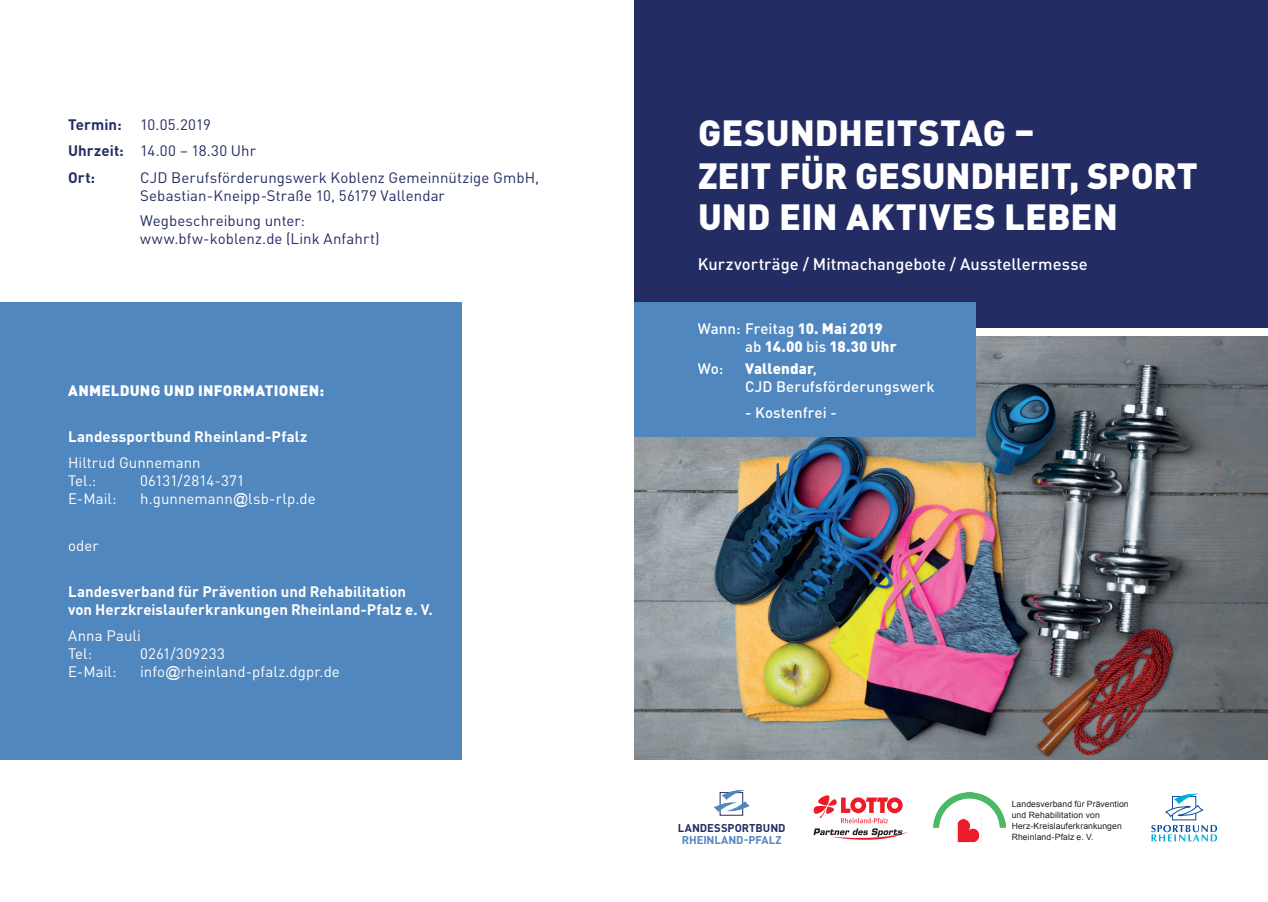
<style>
.page{position:relative;width:1268px;height:902px;background:#fff}
.page>*{position:absolute;margin:0;border:0;box-sizing:border-box;transform-origin:0 0}
.t1{font:900 36px/42px "DINOT";color:#fff}
.t2{font:500 16.5px "DINOT";letter-spacing:.005em;color:#fff}
.t3{font:15px/18px "DINOT";letter-spacing:.005em;color:#242c64}
.t4{font:15px "DINOT";letter-spacing:.005em;color:#fff}
.t5{font:700 15px/18px "DINOT";letter-spacing:.005em;color:#fff}
.t6{font:900 15px/18px "DINOT";letter-spacing:.015em;color:#fff}
.t7{font:500 15px/18px "DINOT";letter-spacing:.01em;color:#fff}
.t8{font:700 15px "DINOT";color:#242c64}
.t9{font:700 11.25px/11.6px "DINOT";letter-spacing:-.005em;color:#242c64;text-align:center}
.t10{font:8.7px/11.2px "Arial";letter-spacing:.01em;color:#231f20}
.s1{font-weight:700}
.s2{font-family:"Arial"}
.s3{font-weight:500}
.s4{font-weight:900}
.s5{color:#5187bf}
</style>
<div class="page">
<div style="left:0;top:302px;width:461px;height:457px;background:#5187bf"></div>
<div style="left:634px;top:0;width:633px;height:327px;background:#242c64"></div>
<img style="left:634px;top:336px;width:633px;height:423px">
<svg style="left:714px;top:790px;width:35px;height:22px"></svg>
<svg style="left:813px;top:795px;width:94px;height:44px"></svg>
<svg style="left:1165px;top:793px;width:37px;height:23px"></svg>
<svg style="left:1151px;top:824px;width:65px;height:17px"></svg>
<div style="left:634px;top:302px;width:340px;height:135px;background:#5187bf"></div>
<img style="left:933px;top:792px;width:72px;height:50px">
<p class="t3" style="left:68px;top:114px;width:144px"><span class="s1">Termin:</span> 10.05.2019</p>
<p class="t3" style="left:68px;top:140px;width:189px"><span class="s1">Uhrzeit:</span> 14.00 – 18.30 Uhr</p>
<p class="t8" style="left:68px;top:165px;width:29px">Ort:</p>
<p class="t3" style="left:140px;top:167px;width:400px">CJD Berufsförderungswerk Koblenz Gemeinnützige GmbH,<br>Sebastian-Kneipp-Straße 10, 56179 Vallendar</p>
<p class="t3" style="left:140px;top:210px;width:241px">Wegbeschreibung unter: www.bfw-koblenz.de (Link Anfahrt)</p>
<p class="t6" style="left:68px;top:379px;width:257px">ANMELDUNG UND INFORMATIONEN:</p>
<p class="t5" style="left:68px;top:426px;width:241px">Landessportbund Rheinland-Pfalz</p>
<p class="t4" style="left:68px;top:451px;width:134px">Hiltrud Gunnemann</p>
<p class="t4" style="left:68px;top:469px;width:30px">Tel.:</p>
<p class="t4" style="left:140px;top:469px;width:106px">06131/2814-371</p>
<p class="t4" style="left:68px;top:487px;width:50px">E-Mail:</p>
<p class="t4" style="left:140px;top:487px;width:177px">h.gunnemann<span class="s2">@</span>lsb-rlp.de</p>
<p class="t4" style="left:68px;top:533px;width:32px">oder</p>
<p class="t5" style="left:68px;top:581px;width:366px">Landesverband für Prävention und Rehabilitation von Herzkreislauferkrankungen Rheinland-Pfalz e. V.</p>
<p class="t4" style="left:68px;top:624px;width:74px">Anna Pauli</p>
<p class="t4" style="left:68px;top:642px;width:26px">Tel:</p>
<p class="t4" style="left:140px;top:642px;width:86px">0261/309233</p>
<p class="t4" style="left:68px;top:660px;width:50px">E-Mail:</p>
<p class="t4" style="left:140px;top:660px;width:201px">info<span class="s2">@</span>rheinland-pfalz.dgpr.de</p>
<p class="t1" style="left:698px;top:108px;width:501px">GESUNDHEITSTAG –<br>ZEIT FÜR GESUNDHEIT, SPORT<br>UND EIN AKTIVES LEBEN</p>
<p class="t2" style="left:697px;top:251px;width:391px">Kurzvorträge / Mitmachangebote / Ausstellermesse</p>
<p class="t6" style="left:745px;top:318px;width:153px;text-indent:-47px"><span class="s3">Wann: Freitag</span> 10. Mai 2019 <span class="s3">ab</span> 14.00 <span class="s3">bis</span> 18.30 Uhr</p>
<p class="t7" style="left:697px;top:358px;width:27px">Wo:</p>
<p class="t7" style="left:745px;top:358px;width:191px"><span class="s4">Vallendar</span>,<br>CJD Berufsförderungswerk</p>
<p class="t7" style="left:745px;top:402px;width:93px">- Kostenfrei -</p>
<p class="t9" style="left:677px;top:821px;width:109px">LANDESSPORTBUND<br><span class="s5">RHEINLAND-PFALZ</span></p>
<p class="t10" style="left:1011px;top:797px;width:118px">Landesverband für Prävention und Rehabilitation von<br>Herz-Kreislauferkrankungen<br>Rheinland-Pfalz e. V.</p>
</div>
